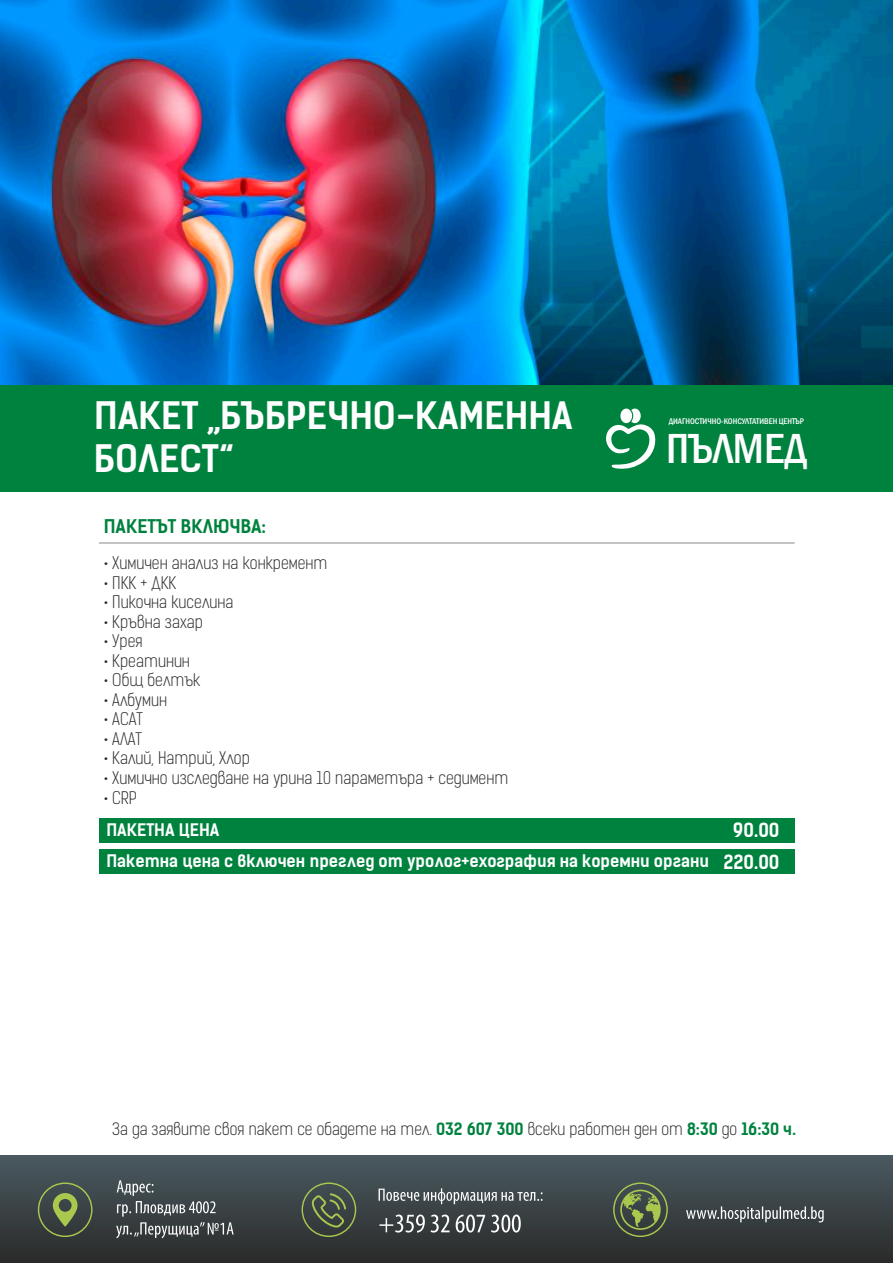
<style>
.page{position:relative;width:893px;height:1263px;background:#fff}
.page>*{position:absolute;margin:0;border:0;box-sizing:border-box;transform-origin:0 0}
.t1{font:500 condensed 43.5px "Franklin Gothic";color:#fefefe}
.t2{font:36px/43.2px "Kelson Sans Bold BG";color:#fefefe}
.t3{font:18.75px "Kelson Sans Bold BG";color:#fefefe}
.t4{font:18px "Kelson Sans Bold BG";color:#00823f}
.t5{font:16.5px "Kelson Sans Light BG";color:#2a2a29}
.t6{font:16.5px "Kelson Sans Bold BG";color:#fefefe}
.t7{font:16.35px "Kelson Sans Light BG";color:#2a2a29}
.t8{font:500 condensed 8.55px "Franklin Gothic";color:#fefefe}
.s1{font-size:18.75px}
.s2{font-family:"Kelson Sans Bold BG";color:#00823f}
</style>
<div class="page">
<img style="left:0;top:0;width:893px;height:385px">
<hr style="left:99px;top:543px;width:696px;height:1px;background:#888887">
<div style="left:0;top:385px;width:893px;height:107px;background:#00823f"></div>
<svg style="left:606px;top:409px;width:50px;height:60px"></svg>
<div style="left:620px;top:409px;width:12px;height:14px;background:#fefefe;border-radius:50%"></div>
<div style="left:0;top:1156px;width:893px;height:107px;background:linear-gradient(to bottom,#4b5a61,#2b2c2a)"></div>
<div style="left:38px;top:1182px;width:55px;height:55px;border:1px solid #a9c84e;border-radius:50%"></div>
<svg style="left:50px;top:1193px;width:28px;height:45px"></svg>
<svg style="left:379px;top:1188px;width:163px;height:16px;background:#697074"></svg>
<svg style="left:379px;top:1214px;width:142px;height:18px"></svg>
<svg style="left:312px;top:1193px;width:34px;height:34px"></svg>
<div style="left:302px;top:1182px;width:54px;height:55px;border:1px solid #a9c84e;border-radius:50%"></div>
<svg style="left:116px;top:1222px;width:118px;height:16px;background:#616566"></svg>
<svg style="left:117px;top:1180px;width:99px;height:36px;background:#5a6265"></svg>
<svg style="left:620px;top:1189px;width:41px;height:41px;background:#637348"></svg>
<div style="left:613px;top:1182px;width:55px;height:55px;border:1px solid #a9c84e;border-radius:50%"></div>
<svg style="left:686px;top:1206px;width:138px;height:16px;background:#686e70"></svg>
<div style="left:99px;top:818px;width:696px;height:25px;background:#00823f"></div>
<div style="left:99px;top:849px;width:696px;height:25px;background:#00823f"></div>
<h2 class="t2" style="left:94px;top:398px;width:480px">ПАКЕТ „БЪБРЕЧНО-КАМЕННА<br>БОЛЕСТ“</h2>
<p class="t4" style="left:104px;top:519px;width:164px">ПАКЕТЪТ ВКЛЮЧВА:</p>
<p class="t5" style="left:104px;top:557px;width:225px">• Химичен анализ на конкремент</p>
<p class="t5" style="left:104px;top:576px;width:74px">• ПКК + ДКК</p>
<p class="t5" style="left:104px;top:596px;width:131px">• Пикочна киселина</p>
<p class="t5" style="left:104px;top:615px;width:101px">• Кръвна захар</p>
<p class="t5" style="left:104px;top:635px;width:40px">• Урея</p>
<p class="t5" style="left:104px;top:654px;width:88px">• Креатинин</p>
<p class="t5" style="left:104px;top:674px;width:98px">• Общ белтък</p>
<p class="t5" style="left:104px;top:693px;width:65px">• Албумин</p>
<p class="t5" style="left:104px;top:713px;width:40px">• АСАТ</p>
<p class="t5" style="left:104px;top:732px;width:40px">• АЛАТ</p>
<p class="t5" style="left:104px;top:752px;width:148px">• Калий, Натрий, Хлор</p>
<p class="t5" style="left:104px;top:772px;width:406px">• Химично изследване на урина 10 параметъра + седимент</p>
<p class="t5" style="left:104px;top:791px;width:34px">• CRP</p>
<p class="t8" style="left:669px;top:418px;width:137px">ДИАГНОСТИЧНО-КОНСУЛТАТИВЕН ЦЕНТЪР</p>
<h1 class="t1" style="left:666px;top:432px;width:143px">ПЪЛМЕД</h1>
<p class="t6" style="left:106px;top:823px;width:114px">ПАКЕТНА ЦЕНА</p>
<p class="t3" style="left:733px;top:823px;width:48px">90.00</p>
<p class="t6" style="left:106px;top:855px;width:674px">Пакетна цена с включен преглед от уролог+ехография на коремни органи <span class="s1">220.00</span></p>
<p class="t7" style="left:112px;top:1123px;width:685px">За да заявите своя пакет се обадете на тел. <span class="s2">032 607 300</span> всеки работен ден от <span class="s2">8:30</span> до <span class="s2">16:30 ч.</span></p>
</div>
